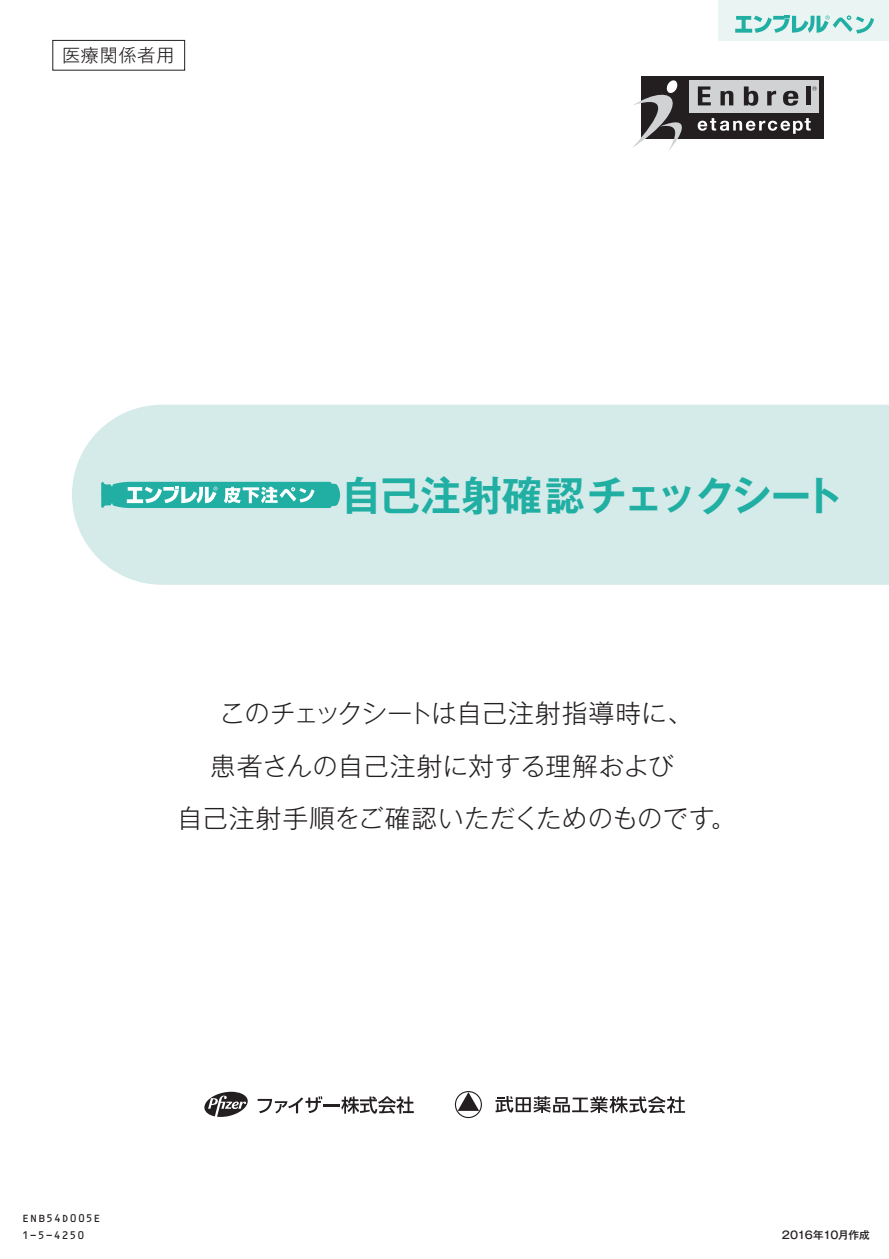
<style>
.page{position:relative;width:889px;height:1259px;background:#fff}
.page>*{position:absolute;margin:0;border:0;box-sizing:border-box;transform-origin:0 0}
.t1{font:700 40.5px "Gothic MB101 Pro De";letter-spacing:-.03em;color:#21afa4}
.t2{font:300 25.5px "Gothic MB101 Pro";letter-spacing:.01em;color:#231f20}
.t3{font:300 18px "Gothic MB101 Pro";letter-spacing:.05em;color:#231f20}
.t4{font:10.65px/16.5px "OCRB";letter-spacing:.02em;color:#231f20}
.t5{font:500 10.65px "Gothic MB101 Pro";letter-spacing:-.03em;color:#231f20}
</style>
<div class="page">
<div style="left:72px;top:405px;width:817px;height:180px;background:#d5ebe9"></div>
<div style="left:52px;top:40px;width:133px;height:31px;border:1px solid #231f20"></div>
<div style="left:718px;top:0;width:171px;height:40px;background:#eaf5f3"></div>
<svg style="left:735px;top:15px;width:139px;height:19px"></svg>
<div style="left:641px;top:76px;width:182px;height:62px;background:#231f20"></div>
<div style="left:689px;top:80px;width:130px;height:33px;background:#d1d2d4"></div>
<svg style="left:632px;top:80px;width:184px;height:71px"></svg>
<svg style="left:100px;top:482px;width:240px;height:26px;background:#52c0b8"></svg>
<svg style="left:258px;top:1096px;width:156px;height:17px"></svg>
<svg style="left:204px;top:1091px;width:44px;height:26px"></svg>
<svg style="left:455px;top:1091px;width:27px;height:27px"></svg>
<svg style="left:495px;top:1096px;width:190px;height:17px"></svg>
<p class="t3" style="left:62px;top:40px;width:114px">医療関係者用</p>
<p class="t1" style="left:341px;top:462px;width:504px">自己注射確認チェックシート</p>
<p class="t2" style="left:219px;top:692px;width:475px">このチェックシートは自己注射指導時に、</p>
<p class="t2" style="left:210px;top:745px;width:465px">患者さんの自己注射に対する理解および</p>
<p class="t2" style="left:177px;top:797px;width:561px">自己注射手順をご確認いただくためのものです。</p>
<p class="t4" style="left:22px;top:1210px;width:80px">ENB54D005E<br>1-5-4250</p>
<p class="t5" style="left:782px;top:1226px;width:89px">2016年10月作成</p>
</div>
